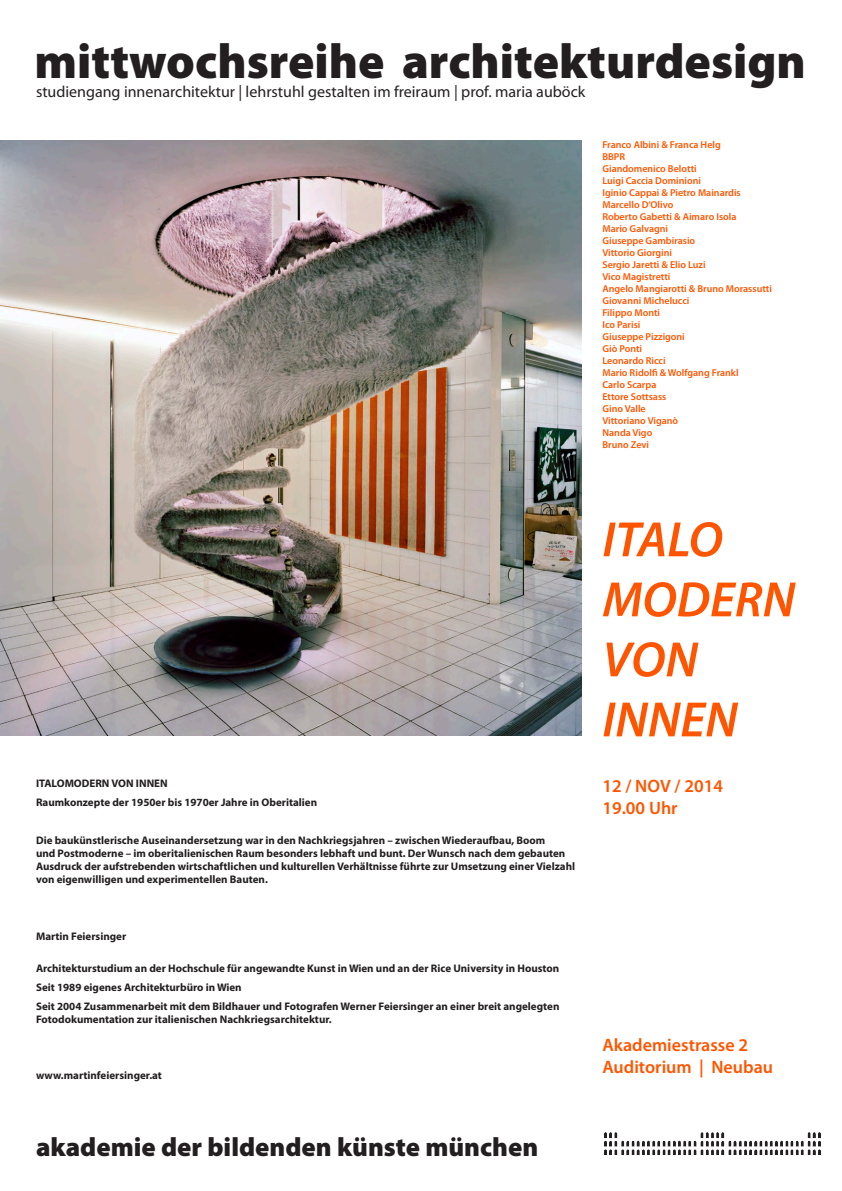
<style>
.page{position:relative;width:842px;height:1191px;background:#fff}
.page>*{position:absolute;margin:0;border:0;box-sizing:border-box;transform-origin:0 0}
.t1{font:italic 600 50px "Myriad Pro";color:#f50}
.t2{font:900 49px "Myriad Pro";color:#231f20}
.t3{font:900 26.5px "Myriad Pro";color:#231f20}
.t4{font:600 18px/21.6px "Myriad Pro";color:#f50}
.t5{font:16px "Myriad Pro";color:#231f20}
.t6{font:700 11px/13.2px "Myriad Pro";color:#231f20}
.t7{font:600 10px "Myriad Pro";color:#f50}
</style>
<div class="page">
<img style="left:0;top:140px;width:582px;height:595px">
<img style="left:604px;top:1132px;width:216px;height:23px">
<p class="t2" style="left:35px;top:33px;width:773px">mittwochsreihe architekturdesign</p>
<p class="t5" style="left:36px;top:82px;width:551px">studiengang innenarchitektur | lehrstuhl gestalten im freiraum | prof. maria auböck</p>
<p class="t7" style="left:602px;top:138px;width:120px">Franco Albini &amp; Franca Helg</p>
<p class="t7" style="left:602px;top:150px;width:24px">BBPR</p>
<p class="t7" style="left:602px;top:162px;width:96px">Giandomenico Belotti</p>
<p class="t7" style="left:602px;top:174px;width:100px">Luigi Caccia Dominioni</p>
<p class="t7" style="left:602px;top:186px;width:140px">Iginio Cappai &amp; Pietro Mainardis</p>
<p class="t7" style="left:602px;top:198px;width:72px">Marcello D‘Olivo</p>
<p class="t7" style="left:602px;top:210px;width:136px">Roberto Gabetti &amp; Aimaro Isola</p>
<p class="t7" style="left:602px;top:222px;width:67px">Mario Galvagni</p>
<p class="t7" style="left:602px;top:234px;width:94px">Giuseppe Gambirasio</p>
<p class="t7" style="left:602px;top:246px;width:71px">Vittorio Giorgini</p>
<p class="t7" style="left:602px;top:258px;width:105px">Sergio Jaretti &amp; Elio Luzi</p>
<p class="t7" style="left:602px;top:270px;width:69px">Vico Magistretti</p>
<p class="t7" style="left:602px;top:282px;width:171px">Angelo Mangiarotti &amp; Bruno Morassutti</p>
<p class="t7" style="left:602px;top:294px;width:88px">Giovanni Michelucci</p>
<p class="t7" style="left:602px;top:306px;width:59px">Filippo Monti</p>
<p class="t7" style="left:602px;top:318px;width:40px">Ico Parisi</p>
<p class="t7" style="left:602px;top:330px;width:84px">Giuseppe Pizzigoni</p>
<p class="t7" style="left:602px;top:342px;width:41px">Giò Ponti</p>
<p class="t7" style="left:602px;top:354px;width:65px">Leonardo Ricci</p>
<p class="t7" style="left:602px;top:366px;width:138px">Mario Ridolfi &amp; Wolfgang Frankl</p>
<p class="t7" style="left:602px;top:378px;width:56px">Carlo Scarpa</p>
<p class="t7" style="left:602px;top:390px;width:65px">Ettore Sottsass</p>
<p class="t7" style="left:602px;top:402px;width:45px">Gino Valle</p>
<p class="t7" style="left:602px;top:414px;width:77px">Vittoriano Viganò</p>
<p class="t7" style="left:602px;top:426px;width:51px">Nanda Vigo</p>
<p class="t7" style="left:602px;top:438px;width:48px">Bruno Zevi</p>
<p class="t6" style="left:36px;top:776px;width:133px">ITALOMODERN VON INNEN</p>
<p class="t6" style="left:36px;top:795px;width:283px">Raumkonzepte der 1950er bis 1970er Jahre in Oberitalien</p>
<p class="t6" style="left:36px;top:833px;width:541px">Die baukünstlerische Auseinandersetzung war in den Nachkriegsjahren – zwischen Wiederaufbau, Boom<br>und Postmoderne – im oberitalienischen Raum besonders lebhaft und bunt. Der Wunsch nach dem gebauten Ausdruck der aufstrebenden wirtschaftlichen und kulturellen Verhältnisse führte zur Umsetzung einer Vielzahl von eigenwilligen und experimentellen Bauten.</p>
<p class="t6" style="left:36px;top:929px;width:92px">Martin Feiersinger</p>
<p class="t6" style="left:36px;top:961px;width:525px">Architekturstudium an der Hochschule für angewandte Kunst in Wien und an der Rice University in Houston</p>
<p class="t6" style="left:36px;top:980px;width:207px">Seit 1989 eigenes Architekturbüro in Wien</p>
<p class="t6" style="left:36px;top:999px;width:525px">Seit 2004 Zusammenarbeit mit dem Bildhauer und Fotografen Werner Feiersinger an einer breit angelegten<br>Fotodokumentation zur italienischen Nachkriegsarchitektur.</p>
<p class="t6" style="left:36px;top:1068px;width:127px">www.martinfeiersinger.at</p>
<p class="t3" style="left:36px;top:1131px;width:504px">akademie der bildenden künste münchen</p>
<p class="t1" style="left:602px;top:507px;width:122px">ITALO</p>
<p class="t1" style="left:602px;top:567px;width:194px">MODERN</p>
<p class="t1" style="left:602px;top:627px;width:97px">VON</p>
<p class="t1" style="left:602px;top:687px;width:137px">INNEN</p>
<p class="t4" style="left:602px;top:775px;width:122px">12 / NOV / 2014</p>
<p class="t4" style="left:602px;top:796px;width:77px">19.00 Uhr</p>
<p class="t4" style="left:602px;top:1034px;width:172px">Akademiestrasse 2<br>Auditorium | Neubau</p>
</div>
